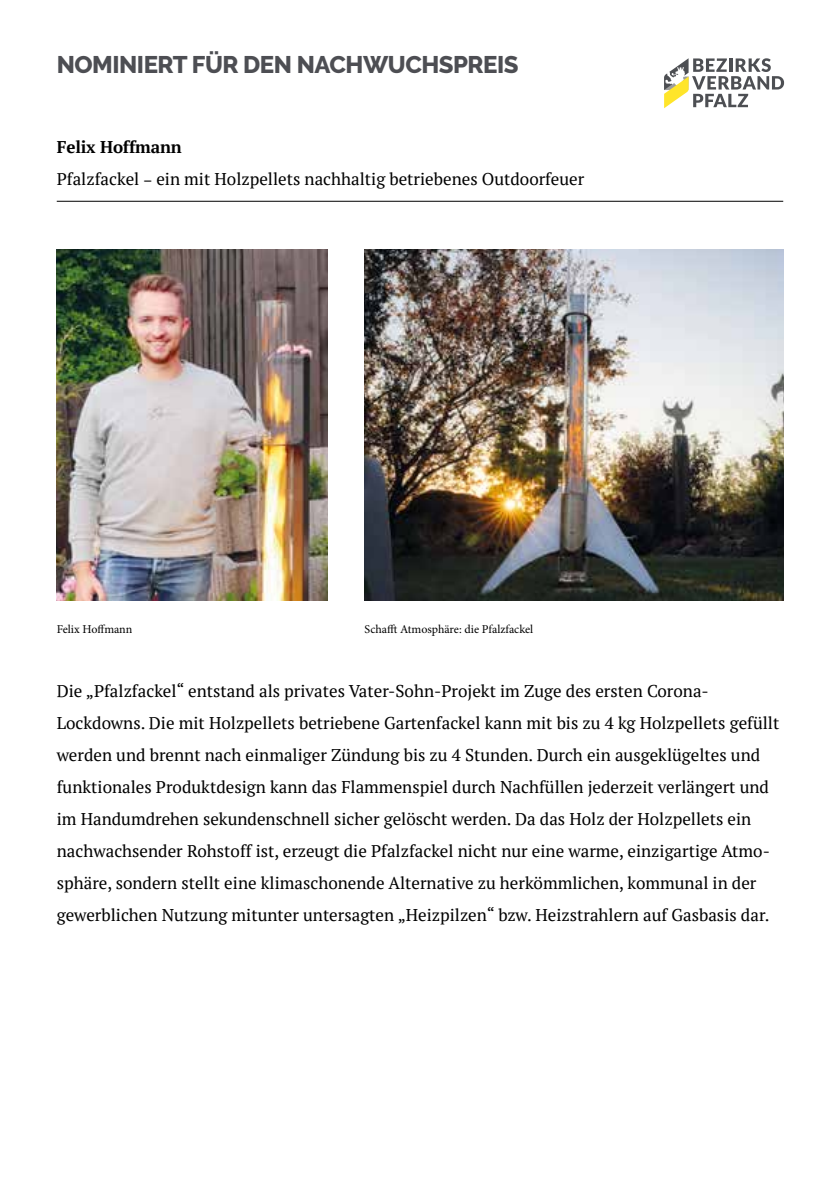
<style>
.page{position:relative;width:840px;height:1191px;background:#fff}
.page>*{position:absolute;margin:0;border:0;box-sizing:border-box;transform-origin:0 0}
.t1{font:800 24px "Raleway";letter-spacing:-.02em;color:#4d4e53}
.t2{font:17px/32px "PT Serif";color:#000}
.t3{font:12px "Minion Pro";letter-spacing:-.005em;color:#000}
.s1{font-weight:700}
.s2{font-family:"Minion Pro";font-weight:600}
</style>
<div class="page">
<svg style="left:664px;top:58px;width:119px;height:50px"></svg>
<hr style="left:57px;top:201px;width:725px;height:1px;background:#000">
<img style="left:57px;top:249px;width:270px;height:352px">
<img style="left:364px;top:249px;width:418px;height:352px">
<h1 class="t1" style="left:57px;top:51px;width:463px">NOMINIERT FÜR DEN NACHWUCHSPREIS</h1>
<p class="t2" style="left:57px;top:130px;width:528px"><span class="s1">Felix Hoffmann<br></span>Pfalzfackel <span class="s2">–</span> ein mit Holzpellets nachhaltig betriebenes Outdoorfeuer</p>
<p class="t3" style="left:57px;top:621px;width:77px">Felix Hoffmann</p>
<p class="t3" style="left:364px;top:621px;width:170px">Schafft Atmosphäre: die Pfalzfackel</p>
<p class="t2" style="left:57px;top:674px;width:723px">Die „Pfalzfackel“ entstand als privates Vater-Sohn-Projekt im Zuge des ersten Corona-Lockdowns. Die mit Holzpellets betriebene Gartenfackel kann mit bis zu 4 kg Holzpellets gefüllt werden und brennt nach einmaliger Zündung bis zu 4 Stunden. Durch ein ausgeklügeltes und funktionales Produktdesign kann das Flammenspiel durch Nachfüllen jederzeit verlängert und im Handumdrehen sekundenschnell sicher gelöscht werden. Da das Holz der Holzpellets ein nachwachsender Rohstoff ist, erzeugt die Pfalzfackel nicht nur eine warme, einzigartige Atmo&shy;sphäre, sondern stellt eine klimaschonende Alternative zu herkömmlichen, kommunal in der gewerblichen Nutzung mitunter untersagten „Heizpilzen“ bzw. Heizstrahlern auf Gasbasis dar.</p>
</div>
